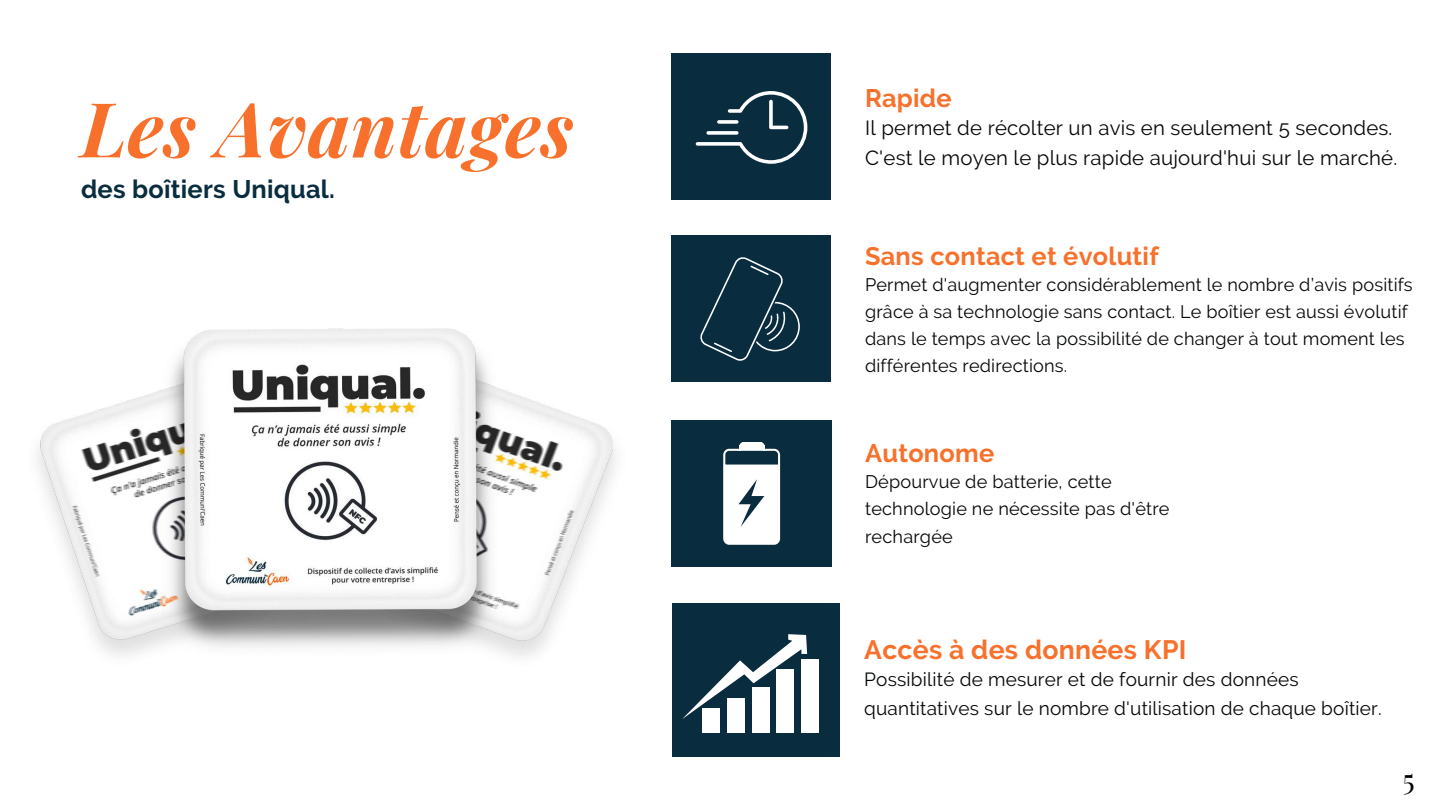
<style>
.page{position:relative;width:1440px;height:810px;background:#fff}
.page>*{position:absolute;margin:0;border:0;box-sizing:border-box;transform-origin:0 0}
.t1{font:italic 700 76px "Playfair Display";letter-spacing:.01em;color:#f7712c}
.t2{font:28.8px "Playfair Display";color:#000}
.t3{font:700 26.6px "Raleway";letter-spacing:.01em;color:#f7712c}
.t4{font:700 25.4px "Raleway";letter-spacing:.01em;color:#092d3f}
.t5{font:700 25.4px "Raleway";letter-spacing:.01em;color:#f7712c}
.t6{font:700 25.3px "Raleway";letter-spacing:.01em;color:#f7712c}
.t7{font:20.4px/30.2px "Raleway";letter-spacing:.01em;color:#050707}
.t8{font:19px/28.5px "Raleway";letter-spacing:.01em;color:#050707}
.t9{font:18.1px/27.1px "Raleway";letter-spacing:.01em;color:#050707}
</style>
<div class="page">
<div style="left:672px;top:236px;width:159px;height:146px;background:#092d3f"></div>
<svg style="left:700px;top:257px;width:100px;height:104px"></svg>
<div style="left:672px;top:53px;width:159px;height:147px;background:#092d3f"></div>
<svg style="left:696px;top:91px;width:111px;height:73px"></svg>
<div style="left:672px;top:420px;width:160px;height:147px;background:#092d3f"></div>
<svg style="left:723px;top:442px;width:57px;height:103px"></svg>
<div style="left:672px;top:603px;width:168px;height:154px;background:#092d3f"></div>
<img style="left:38px;top:328px;width:578px;height:329px">
<div style="left:703px;top:708px;width:17px;height:24px;background:#fff"></div>
<div style="left:728px;top:698px;width:17px;height:34px;background:#fff"></div>
<div style="left:752px;top:687px;width:17px;height:45px;background:#fff"></div>
<div style="left:777px;top:669px;width:17px;height:63px;background:#fff"></div>
<div style="left:801px;top:659px;width:17px;height:73px;background:#fff"></div>
<svg style="left:682px;top:634px;width:125px;height:85px"></svg>
<h1 class="t1" style="left:81px;top:75px;width:494px">Les Avantages</h1>
<h3 class="t4" style="left:81px;top:174px;width:255px">des boîtiers Uniqual.</h3>
<h3 class="t6" style="left:865px;top:83px;width:88px">Rapide</h3>
<p class="t7" style="left:865px;top:112px;width:534px">Il permet de récolter un avis en seulement 5 secondes.<br>C'est le moyen le plus rapide aujourd'hui sur le marché.</p>
<h3 class="t6" style="left:865px;top:241px;width:295px">Sans contact et évolutif</h3>
<p class="t9" style="left:865px;top:271px;width:549px">Permet d'augmenter considérablement le nombre d’avis positifs grâce à sa technologie sans contact. Le boîtier est aussi évolutif dans le temps avec la possibilité de changer à tout moment les différentes redirections.</p>
<h3 class="t5" style="left:865px;top:439px;width:131px">Autonome</h3>
<p class="t9" style="left:865px;top:468px;width:306px">Dépourvue de batterie, cette technologie ne nécessite pas d'être rechargée</p>
<h3 class="t3" style="left:864px;top:634px;width:324px">Accès à des données KPI</h3>
<p class="t8" style="left:864px;top:665px;width:519px">Possibilité de mesurer et de fournir des données quantitatives sur le nombre d'utilisation de chaque boîtier.</p>
<h2 class="t2" style="left:1403px;top:759px;width:13px">5</h2>
</div>
